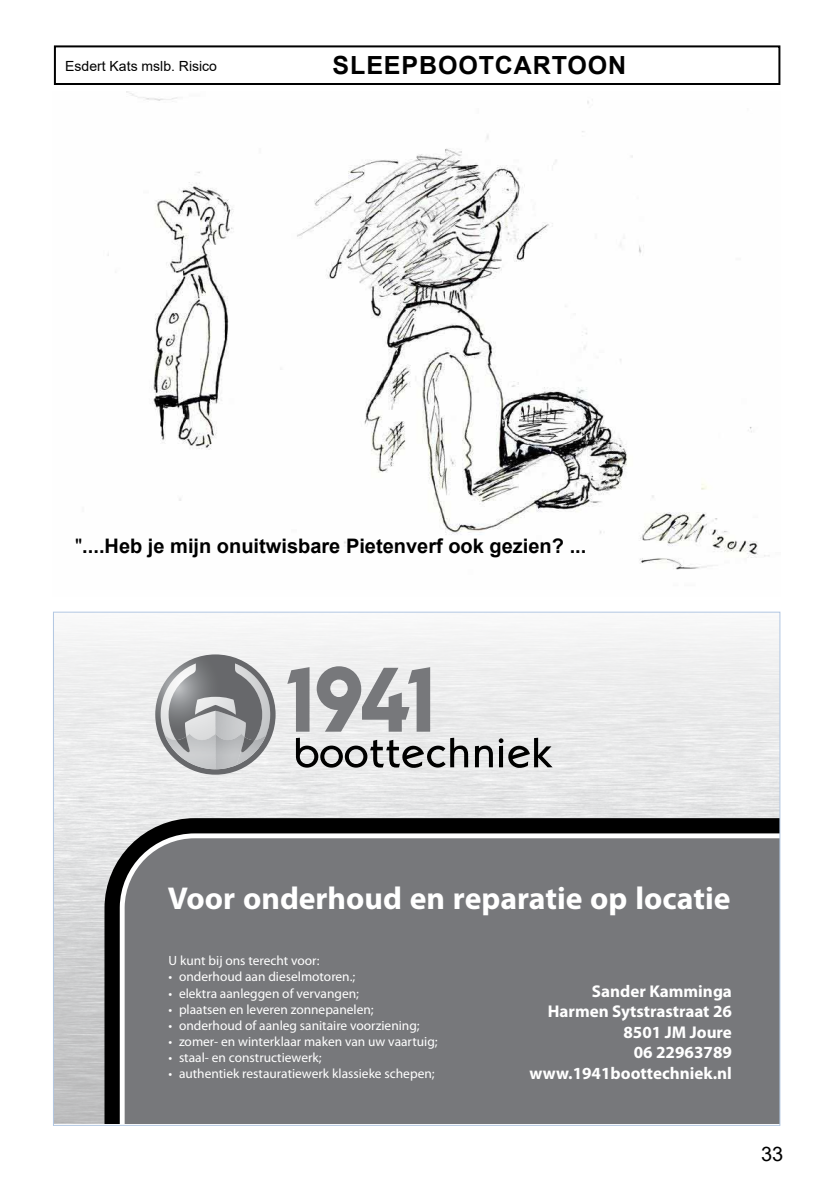
<style>
.page{position:relative;width:840px;height:1191px;background:#fff}
.page>*{position:absolute;margin:0;border:0;box-sizing:border-box;transform-origin:0 0}
.t1{font:700 31.6px "Myriad Pro";color:#fff}
.t2{font:700 25px "Arial";letter-spacing:.035em;color:#000}
.t3{font:700 20px "Arial";color:#000}
.t4{font:20px "Arial";color:#000}
.t5{font:700 17px/20.4px "Myriad Pro";color:#fff;text-align:right}
.t6{font:14px "Arial";color:#000}
.t7{font:13.4px "Myriad Pro";color:#fff}
.s1{font-weight:400}
</style>
<div class="page">
<div style="left:54px;top:45px;width:726px;height:40px;border:2px solid #000"></div>
<img style="left:55px;top:628px;width:723px;height:495px">
<svg style="left:98px;top:812px;width:680px;height:311px;background:#5b5b5b"></svg>
<div style="left:117px;top:831px;width:661px;height:292px;background:#77787b"></div>
<svg style="left:287px;top:667px;width:22px;height:64px"></svg>
<svg style="left:316px;top:666px;width:114px;height:65px;background:#acacae"></svg>
<svg style="left:296px;top:737px;width:172px;height:31px;background:#a1a1a2"></svg>
<svg style="left:474px;top:745px;width:18px;height:22px"></svg>
<svg style="left:498px;top:737px;width:54px;height:31px;background:#9a9a9b"></svg>
<svg style="left:155px;top:654px;width:120px;height:120px"></svg>
<img style="left:164px;top:734px;width:102px;height:35px">
<img style="left:215px;top:734px;width:29px;height:2px">
<img style="left:176px;top:736px;width:78px;height:33px">
<img style="left:108px;top:92px;width:662px;height:478px">
<p class="t6" style="left:65px;top:57px;width:153px">Esdert Kats mslb. Risico</p>
<h2 class="t2" style="left:332px;top:48px;width:36px">Sleepb</h2>
<h2 class="t2" style="left:438px;top:48px;width:77px">ootcar</h2>
<h2 class="t2" style="left:551px;top:48px;width:72px">toon</h2>
<h3 class="t3" style="left:75px;top:532px;width:512px"><span class="s1">"</span>....Heb je mijn onuitwisbare Pietenverf ook gezien? ...</h3>
<h1 class="t1" style="left:167px;top:877px;width:564px">Voor onderhoud en reparatie op locatie</h1>
<p class="t7" style="left:168px;top:952px;width:152px">U kunt bij ons terecht voor:</p>
<p class="t7" style="left:168px;top:968px;width:188px">• onderhoud aan dieselmotoren.;</p>
<p class="t7" style="left:168px;top:984px;width:192px">• elektra aanleggen of vervangen;</p>
<p class="t7" style="left:168px;top:1001px;width:206px">• plaatsen en leveren zonnepanelen;</p>
<p class="t7" style="left:168px;top:1017px;width:252px">• onderhoud of aanleg sanitaire voorziening;</p>
<p class="t7" style="left:168px;top:1033px;width:270px">• zomer- en winterklaar maken van uw vaartuig;</p>
<p class="t7" style="left:168px;top:1049px;width:154px">• staal- en constructiewerk;</p>
<p class="t7" style="left:168px;top:1065px;width:267px">• authentiek restauratiewerk klassieke schepen;</p>
<p class="t5" style="left:529px;top:980px;width:204px">Sander Kamminga<br>Harmen Sytstrastraat 26<br>8501 JM Joure<br>06 22963789 www.1941boottechniek.nl</p>
<h3 class="t4" style="left:760px;top:1140px;width:24px">33</h3>
</div>
